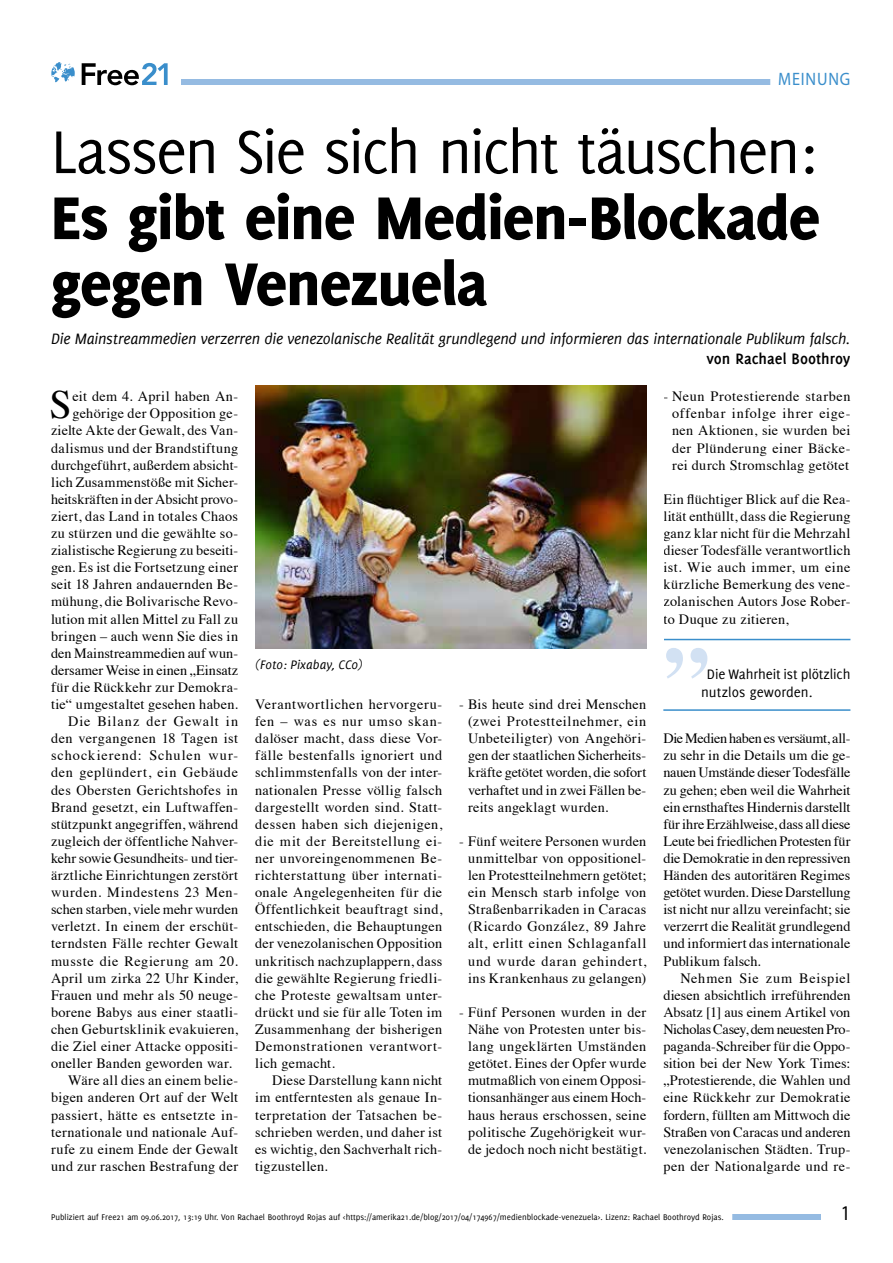
<style>
.page{position:relative;width:893px;height:1263px;background:#fff}
.page>*{position:absolute;margin:0;border:0;box-sizing:border-box;transform-origin:0 0}
.t1{font:700 91.5px "Times";color:#d2e1f3}
.t2{font:800 66px/66px "Delicious";letter-spacing:-.01em;color:#000}
.t3{font:66px "Delicious";letter-spacing:-.035em;color:#000}
.t4{font:40.05px "Times";color:#000}
.t5{font:21px "Myriad Pro";color:#000;scale:.9 1}
.t6{font:18px "Myriad Pro";letter-spacing:.05em;color:#3a8ecb;scale:.9 1}
.t7{font:italic 16.5px "Delicious";letter-spacing:-.015em;color:#000}
.t8{font:700 16.5px "Delicious";color:#000}
.t9{font:15px/18px "Delicious";color:#000}
.t10{font:14.25px/17.1px "Times";letter-spacing:.02em;color:#000;text-align:justify}
.t11{font:14.25px "Times";letter-spacing:-.005em;color:#000}
.t12{font:14.25px "Times";color:#000}
.t13{font:14.25px "Times";letter-spacing:.045em;color:#000}
.t14{font:14.25px "Times";letter-spacing:.065em;color:#000}
.t15{font:14.25px "Times";letter-spacing:.05em;color:#000}
.t16{font:italic 13.5px "Delicious";letter-spacing:.005em;color:#000}
.t17{font:9px "Delicious";color:#000}
</style>
<div class="page">
<div style="left:181px;top:79px;width:669px;height:6px;background:#95bbe2"></div>
<div style="left:55px;top:1214px;width:766px;height:6px;background:#95bbe2"></div>
<div style="left:43px;top:1212px;width:689px;height:12px;background:#fff"></div>
<div style="left:770px;top:75px;width:89px;height:15px;background:#fff"></div>
<svg style="left:82px;top:63px;width:86px;height:22px"></svg>
<svg style="left:51px;top:62px;width:24px;height:20px"></svg>
<hr style="left:663px;top:639px;width:187px;height:1px;background:#3a8ecb">
<hr style="left:663px;top:709px;width:187px;height:2px;background:#3a8ecb">
<img style="left:255px;top:386px;width:391px;height:262px">
<p class="t6" style="left:778px;top:68px;width:81px">MEINUNG</p>
<h2 class="t3" style="left:51px;top:114px;width:768px">Lassen Sie sich nicht täuschen:</h2>
<h2 class="t2" style="left:51px;top:184px;width:770px">Es gibt eine Medien-Blockade gegen Venezuela</h2>
<p class="t7" style="left:51px;top:329px;width:801px">Die Mainstreammedien verzerren die venezolanische Realität grundlegend und informieren das internationale Publikum falsch.</p>
<p class="t8" style="left:706px;top:349px;width:145px">von Rachael Boothroy</p>
<h3 class="t4" style="left:49px;top:367px;width:24px">S</h3>
<p class="t10" style="left:72px;top:387px;width:167px">eit dem 4. April haben An-</p>
<p class="t10" style="left:72px;top:404px;width:167px">gehörige der Opposition ge-</p>
<p class="t10" style="left:51px;top:421px;width:189px">zielte Akte der Gewalt, des Van-</p>
<p class="t10" style="left:51px;top:438px;width:189px">dalismus und der Brandstiftung</p>
<p class="t10" style="left:51px;top:455px;width:189px">durchgeführt, außerdem absicht-</p>
<p class="t10" style="left:51px;top:472px;width:189px">lich Zusammenstöße mit Sicher-</p>
<p class="t11" style="left:51px;top:486px;width:189px">heitskräften in der Absicht provo-</p>
<p class="t10" style="left:51px;top:506px;width:189px">ziert, das Land in totales Chaos</p>
<p class="t10" style="left:51px;top:523px;width:189px">zu stürzen und die gewählte so-</p>
<p class="t12" style="left:51px;top:537px;width:189px">zialistische Regierung zu beseiti-</p>
<p class="t10" style="left:51px;top:558px;width:189px">gen. Es ist die Fortsetzung einer</p>
<p class="t10" style="left:51px;top:575px;width:189px">seit 18 Jahren andauernden Be-</p>
<p class="t10" style="left:51px;top:592px;width:189px">mühung, die Bolivarische Revo-</p>
<p class="t10" style="left:51px;top:609px;width:189px">lution mit allen Mittel zu Fall zu</p>
<p class="t10" style="left:51px;top:626px;width:189px">bringen – auch wenn Sie dies in</p>
<p class="t12" style="left:51px;top:640px;width:189px">den Mainstreammedien auf wun-</p>
<p class="t11" style="left:51px;top:657px;width:189px">dersamer Weise in einen „Einsatz</p>
<p class="t10" style="left:51px;top:677px;width:189px">für die Rückkehr zur Demokra-</p>
<p class="t10" style="left:51px;top:694px;width:189px">tie“ umgestaltet gesehen haben.</p>
<p class="t14" style="left:68px;top:708px;width:172px">Die Bilanz der Gewalt in</p>
<p class="t10" style="left:51px;top:729px;width:189px">den vergangenen 18 Tagen ist</p>
<p class="t14" style="left:51px;top:742px;width:189px">schockierend: Schulen wur-</p>
<p class="t15" style="left:51px;top:759px;width:189px">den geplündert, ein Gebäude</p>
<p class="t10" style="left:51px;top:780px;width:189px">des Obersten Gerichtshofes in</p>
<p class="t10" style="left:51px;top:797px;width:189px">Brand gesetzt, ein Luftwaffen-</p>
<p class="t10" style="left:51px;top:814px;width:189px">stützpunkt angegriffen, während</p>
<p class="t10" style="left:51px;top:831px;width:189px">zugleich der öffentliche Nahver-</p>
<p class="t11" style="left:51px;top:845px;width:189px">kehr sowie Gesundheits- und tier-</p>
<p class="t10" style="left:51px;top:865px;width:189px">ärztliche Einrichtungen zerstört</p>
<p class="t13" style="left:51px;top:879px;width:189px">wurden. Mindestens 23 Men-</p>
<p class="t12" style="left:51px;top:896px;width:189px">schen starben, viele mehr wurden</p>
<p class="t10" style="left:51px;top:917px;width:189px">verletzt. In einem der erschüt-</p>
<p class="t10" style="left:51px;top:934px;width:189px">terndsten Fälle rechter Gewalt</p>
<p class="t13" style="left:51px;top:947px;width:189px">musste die Regierung am 20.</p>
<p class="t10" style="left:51px;top:968px;width:189px">April um zirka 22 Uhr Kinder,</p>
<p class="t10" style="left:51px;top:985px;width:189px">Frauen und mehr als 50 neuge-</p>
<p class="t10" style="left:51px;top:1002px;width:189px">borene Babys aus einer staatli-</p>
<p class="t10" style="left:51px;top:1019px;width:189px">chen Geburtsklinik evakuieren,</p>
<p class="t10" style="left:51px;top:1036px;width:189px">die Ziel einer Attacke oppositi-</p>
<p class="t10" style="left:51px;top:1054px;width:183px">oneller Banden geworden war.</p>
<p class="t10" style="left:68px;top:1071px;width:172px">Wäre all dies an einem belie-</p>
<p class="t10" style="left:51px;top:1088px;width:189px">bigen anderen Ort auf der Welt</p>
<p class="t10" style="left:51px;top:1105px;width:189px">passiert, hätte es entsetzte in-</p>
<p class="t10" style="left:51px;top:1122px;width:189px">ternationale und nationale Auf-</p>
<p class="t10" style="left:51px;top:1139px;width:189px">rufe zu einem Ende der Gewalt</p>
<p class="t10" style="left:51px;top:1156px;width:189px">und zur raschen Bestrafung der</p>
<p class="t16" style="left:255px;top:657px;width:109px">(Foto: Pixabay, CC0)</p>
<p class="t10" style="left:255px;top:694px;width:189px">Verantwortlichen hervorgeru&shy;fen – was es nur umso skan&shy;dalöser macht, dass diese Vor&shy;fälle bestenfalls ignoriert und schlimmstenfalls von der inter&shy;nationalen Presse völlig falsch dargestellt worden sind. Statt&shy;dessen haben sich diejenigen, die mit der Bereitstellung ei&shy;ner unvoreingenommenen Be&shy;richterstattung über internati&shy;onale Angelegenheiten für die Öffentlichkeit beauftragt sind, entschieden, die Behauptungen der venezolanischen Opposition unkritisch nachzuplappern, dass die gewählte Regierung friedli&shy;che Proteste gewaltsam unter&shy;drückt und sie für alle Toten im Zusammenhang der bisherigen Demonstrationen verantwort&shy;lich gemacht.</p>
<p class="t10" style="left:255px;top:1071px;width:189px;text-indent:17px">Diese Darstellung kann nicht im entferntesten als genaue In&shy;terpretation der Tatsachen be&shy;schrieben werden, und daher ist es wichtig, den Sachverhalt rich&shy;tigzustellen.</p>
<p class="t10" style="left:468px;top:694px;width:180px;text-indent:-9px">- Bis heute sind drei Menschen (zwei Protestteilnehmer, ein Unbeteiligter) von Angehöri&shy;gen der staatlichen Sicherheits&shy;kräfte getötet worden, die sofort verhaftet und in zwei Fällen be&shy;reits angeklagt wurden.</p>
<p class="t10" style="left:468px;top:831px;width:180px;text-indent:-9px">- Fünf weitere Personen wurden unmittelbar von oppositionel&shy;len Protestteilnehmern getötet; ein Mensch starb infolge von Straßenbarrikaden in Caracas (Ricardo González, 89 Jahre alt, erlitt einen Schlaganfall und wurde daran gehindert, ins Krankenhaus zu gelangen)</p>
<p class="t10" style="left:468px;top:1002px;width:180px;text-indent:-9px">- Fünf Personen wurden in der Nähe von Protesten unter bis&shy;lang ungeklärten Umständen getötet. Eines der Opfer wurde mutmaßlich von einem Opposi&shy;tionsanhänger aus einem Hoch&shy;haus heraus erschossen, seine politische Zugehörigkeit wur&shy;de jedoch noch nicht bestätigt.</p>
<p class="t10" style="left:672px;top:387px;width:180px;text-indent:-9px">- Neun Protestierende starben offenbar infolge ihrer eige&shy;nen Aktionen, sie wurden bei der Plünderung einer Bäcke&shy;rei durch Stromschlag getötet</p>
<p class="t10" style="left:663px;top:489px;width:189px">Ein flüchtiger Blick auf die Rea&shy;lität enthüllt, dass die Regierung ganz klar nicht für die Mehrzahl dieser Todesfälle verantwortlich ist. Wie auch immer, um eine kürzliche Bemerkung des vene&shy;zolanischen Autors Jose Rober&shy;to Duque zu zitieren,</p>
<h1 class="t1" style="left:663px;top:543px;width:47px">„</h1>
<p class="t9" style="left:701px;top:664px;width:151px;text-indent:6px">Die Wahrheit ist plötzlich nutzlos geworden.</p>
<p class="t10" style="left:663px;top:729px;width:189px">Die Medien haben es versäumt, all&shy;zu sehr in die Details um die ge&shy;nauen Umstände dieser Todesfälle zu gehen; eben weil die Wahrheit ein ernsthaftes Hindernis darstellt für ihre Erzählweise, dass all diese Leute bei friedlichen Protesten für die Demokratie in den repressiven Händen des autoritären Regimes getötet wurden. Diese Darstellung ist nicht nur allzu vereinfacht; sie verzerrt die Realität grundlegend und informiert das internationale Publikum falsch.</p>
<p class="t10" style="left:663px;top:968px;width:189px;text-indent:17px">Nehmen Sie zum Beispiel diesen absichtlich irreführenden Absatz [1] aus einem Artikel von Nicholas Casey, dem neuesten Pro&shy;paganda-Schreiber für die Oppo&shy;sition bei der New York Times: „Protestierende, die Wahlen und eine Rückkehr zur Demokratie fordern, füllten am Mittwoch die Straßen von Caracas und anderen venezolanischen Städten. Trup&shy;pen der Nationalgarde und re-</p>
<p class="t17" style="left:51px;top:1212px;width:674px">Publiziert auf Free21 am 09.06.2017, 13:19 Uhr. Von Rachael Boothroyd Rojas auf &lt;https://amerika21.de/blog/2017/04/174967/medienblockade-venezuela&gt;. Lizenz: Rachael Boothroyd Rojas.</p>
<h3 class="t5" style="left:841px;top:1200px;width:12px">1</h3>
</div>
